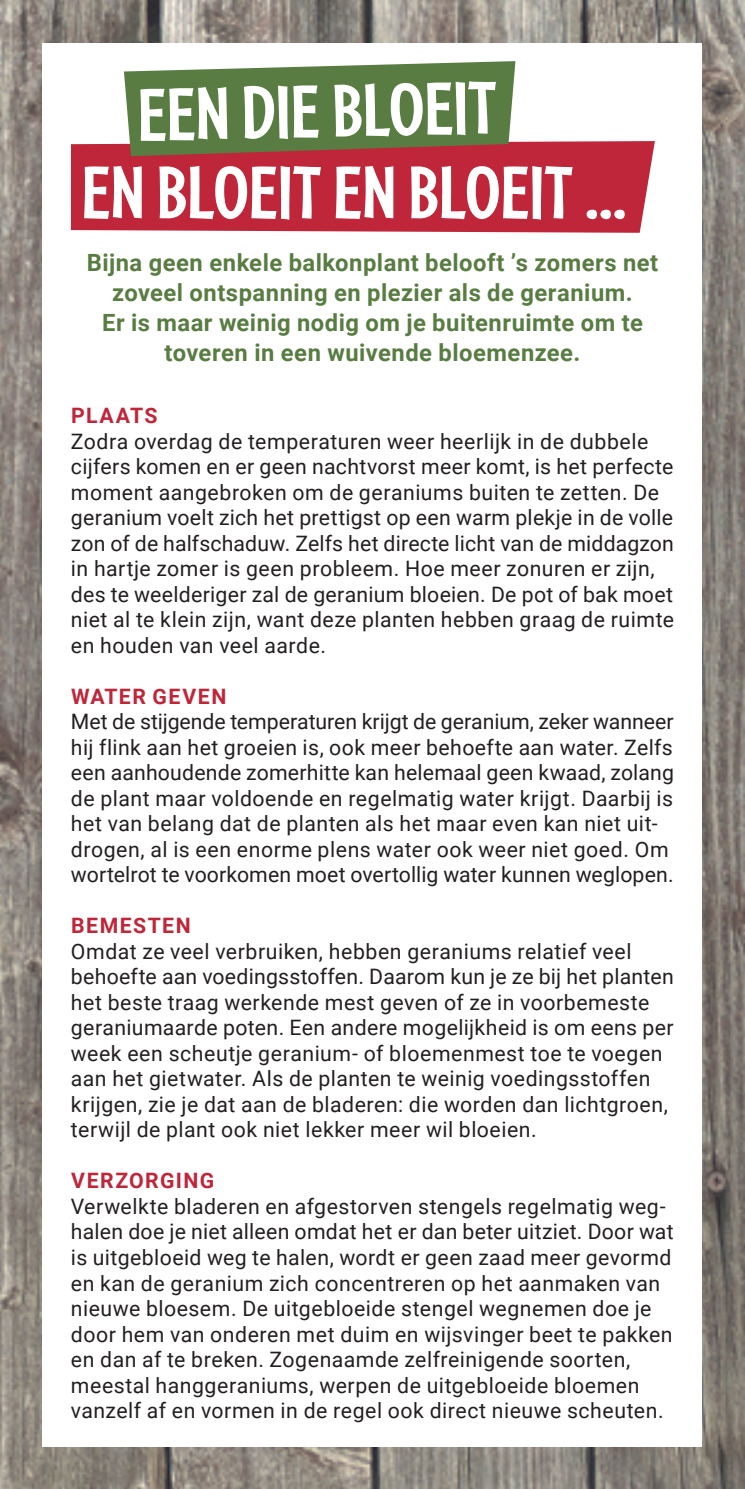
<style>
.page{position:relative;width:745px;height:1489px;background:#fff}
.page>*{position:absolute;margin:0;border:0;box-sizing:border-box;transform-origin:0 0}
.Headline_Seite2{font:700 78.25px "Cafeteria";letter-spacing:-.005em;color:#fff}
.Intro{font:700 23.75px/30px "Roboto";letter-spacing:.02em;color:#587c42;text-align:center}
.Fließtext{font:21.25px/25.5px "Roboto";letter-spacing:.02em;color:#231f20}
.Fließtext-2{font:700 21.25px "Roboto";letter-spacing:.065em;color:#bf263a}
</style>
<div class="page">
<img style="left:0;top:0;width:744px;height:1488px">
<div style="left:43px;top:43px;width:659px;height:1403px;background:#fff"></div>
<div style="left:71px;top:141px;width:583px;height:92px;background:#bf263a"></div>
<svg style="left:124px;top:61px;width:391px;height:95px;background:#6a7f4e"></svg>
<p class="Headline_Seite2" style="left:137px;top:65px;width:360px;rotate:-1deg">EEN DIE BLOEIT</p>
<p class="Headline_Seite2" style="left:82px;top:143px;width:546px">EN BLOEIT EN BLOEIT ...</p>
<p class="Intro" style="left:87px;top:247px;width:572px">Bijna geen enkele balkonplant belooft ’s zomers net zoveel ontspanning en plezier als de geranium.</p>
<p class="Intro" style="left:102px;top:307px;width:542px">Er is maar weinig nodig om je buitenruimte om te toveren in een wuivende bloemenzee.</p>
<p class="Fließtext-2" style="left:71px;top:400px;width:88px">PLAATS</p>
<p class="Fließtext" style="left:71px;top:427px;width:604px">Zodra overdag de temperaturen weer heerlijk in de dubbele cijfers komen en er geen nachtvorst meer komt, is het perfecte moment aangebroken om de geraniums buiten te zetten. De geranium voelt zich het prettigst op een warm plekje in de volle zon of de halfschaduw. Zelfs het directe licht van de middagzon in hartje zomer is geen probleem. Hoe meer zonuren er zijn, des te weelderiger zal de geranium bloeien. De pot of bak moet niet al te klein zijn, want deze planten hebben graag de ruimte en houden van veel aarde.</p>
<p class="Fließtext-2" style="left:71px;top:681px;width:156px">WATER GEVEN</p>
<p class="Fließtext" style="left:71px;top:708px;width:604px">Met de stijgende temperaturen krijgt de geranium, zeker wanneer hij flink aan het groeien is, ook meer behoefte aan water. Zelfs een aanhoudende zomerhitte kan helemaal geen kwaad, zolang de plant maar voldoende en regelmatig water krijgt. Daarbij is het van belang dat de planten als het maar even kan niet uit&shy;drogen, al is een enorme plens water ook weer niet goed. Om wortelrot te voorkomen moet overtollig water kunnen weglopen.</p>
<p class="Fließtext-2" style="left:71px;top:910px;width:121px">BEMESTEN</p>
<p class="Fließtext" style="left:71px;top:937px;width:604px">Omdat ze veel verbruiken, hebben geraniums relatief veel behoefte aan voedingsstoffen. Daarom kun je ze bij het planten het beste traag werkende mest geven of ze in voorbemeste geraniumaarde poten. Een andere mogelijkheid is om eens per week een scheutje geranium- of bloemenmest toe te voegen aan het gietwater. Als de planten te weinig voedingsstoffen krijgen, zie je dat aan de bladeren: die worden dan lichtgroen, terwijl de plant ook niet lekker meer wil bloeien.</p>
<p class="Fließtext-2" style="left:71px;top:1165px;width:144px">VERZORGING</p>
<p class="Fließtext" style="left:71px;top:1192px;width:604px">Verwelkte bladeren en afgestorven stengels regelmatig weg&shy;halen doe je niet alleen omdat het er dan beter uitziet. Door wat is uitgebloeid weg te halen, wordt er geen zaad meer gevormd en kan de geranium zich concentreren op het aanmaken van nieuwe bloesem. De uitgebloeide stengel wegnemen doe je door hem van onderen met duim en wijsvinger beet te pakken en dan af te breken. Zogenaamde zelfreinigende soorten, meestal hanggeraniums, werpen de uitgebloeide bloemen vanzelf af en vormen in de regel ook direct nieuwe scheuten.</p>
</div>
